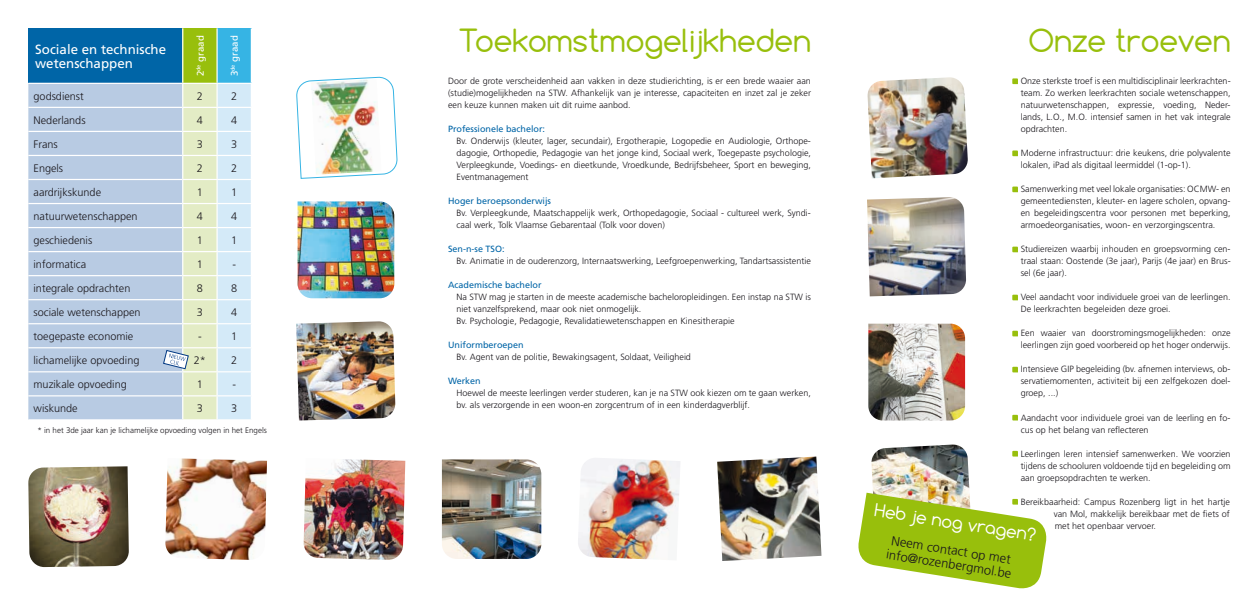
<style>
.page{position:relative;width:1259px;height:596px;background:#fff}
.page>*{position:absolute;margin:0;border:0;box-sizing:border-box;transform-origin:0 0}
.t1{font:30px "Comfortaa";color:#98bf0c}
.t2{font:17px "Comfortaa";color:#fff}
.t3{font:13.3px "Frutiger CE";color:#fff}
.t4{font:300 13px/14px "Frutiger";color:#1a171c}
.t5{font:300 10.9px "Frutiger";color:#1a171c}
.t6{font:9.7px "Frutiger CE";color:#fff}
.t7{font:300 9px/12px "Frutiger";color:#1a171c;text-align:justify}
.t8{font:9px "Frutiger";color:#0065a7}
.t9{font:300 8px "Frutiger";color:#1a171c}
</style>
<div class="page">
<svg style="left:1012px;top:78px;width:6px;height:6px"></svg>
<svg style="left:1012px;top:150px;width:6px;height:6px"></svg>
<svg style="left:1012px;top:186px;width:6px;height:6px"></svg>
<svg style="left:1012px;top:246px;width:6px;height:6px"></svg>
<svg style="left:1012px;top:294px;width:6px;height:6px"></svg>
<svg style="left:1012px;top:330px;width:6px;height:6px"></svg>
<svg style="left:1012px;top:366px;width:6px;height:6px"></svg>
<svg style="left:1012px;top:414px;width:6px;height:6px"></svg>
<svg style="left:1012px;top:450px;width:6px;height:6px"></svg>
<img style="left:296px;top:76px;width:101px;height:103px">
<img style="left:867px;top:77px;width:101px;height:101px">
<img style="left:296px;top:321px;width:99px;height:99px">
<img style="left:867px;top:197px;width:99px;height:99px">
<img style="left:297px;top:201px;width:97px;height:97px">
<img style="left:868px;top:323px;width:97px;height:97px">
<img style="left:28px;top:466px;width:101px;height:101px">
<img style="left:303px;top:459px;width:102px;height:100px">
<img style="left:165px;top:458px;width:102px;height:101px">
<img style="left:442px;top:459px;width:99px;height:99px">
<img style="left:578px;top:458px;width:102px;height:102px">
<img style="left:717px;top:456px;width:104px;height:104px">
<div style="left:28px;top:28px;width:155px;height:55px;background:#0065a7"></div>
<div style="left:183px;top:28px;width:34px;height:55px;background:#98bf0c"></div>
<div style="left:217px;top:28px;width:34px;height:55px;background:#36b4e4"></div>
<div style="left:28px;top:84px;width:134px;height:335px;background:#b8cbe3"></div>
<hr style="left:182px;top:28px;width:1px;height:55px;background:#fff">
<hr style="left:216px;top:28px;width:2px;height:55px;background:#fff">
<hr style="left:28px;top:107px;width:155px;height:1px;background:#fff">
<hr style="left:28px;top:131px;width:155px;height:1px;background:#fff">
<hr style="left:28px;top:155px;width:155px;height:1px;background:#fff">
<hr style="left:28px;top:179px;width:155px;height:1px;background:#fff">
<hr style="left:28px;top:203px;width:155px;height:1px;background:#fff">
<hr style="left:28px;top:227px;width:155px;height:1px;background:#fff">
<hr style="left:28px;top:251px;width:155px;height:1px;background:#fff">
<hr style="left:28px;top:275px;width:155px;height:1px;background:#fff">
<hr style="left:28px;top:299px;width:155px;height:1px;background:#fff">
<hr style="left:28px;top:323px;width:155px;height:1px;background:#fff">
<hr style="left:28px;top:347px;width:155px;height:1px;background:#fff">
<hr style="left:28px;top:371px;width:155px;height:1px;background:#fff">
<hr style="left:28px;top:395px;width:155px;height:1px;background:#fff">
<img style="left:871px;top:444px;width:99px;height:48px">
<svg style="left:858px;top:492px;width:189px;height:97px"></svg>
<svg style="left:162px;top:84px;width:89px;height:335px;background:#d6e5e1"></svg>
<h3 class="t3" style="left:35px;top:41px;width:132px">Sociale en technische</h3>
<h3 class="t3" style="left:35px;top:56px;width:99px">wetenschappen</h3>
<p class="t6" style="left:195px;top:76px;width:42px;rotate:-90deg">2<sup>de</sup> graad</p>
<p class="t6" style="left:229px;top:76px;width:42px;rotate:-90deg">3<sup>de</sup> graad</p>
<p class="t5" style="left:34px;top:90px;width:52px">godsdienst</p>
<p class="t5" style="left:197px;top:90px;width:8px">2</p>
<p class="t5" style="left:231px;top:90px;width:8px">2</p>
<p class="t5" style="left:34px;top:114px;width:54px">Nederlands</p>
<p class="t5" style="left:197px;top:114px;width:8px">4</p>
<p class="t5" style="left:231px;top:114px;width:8px">4</p>
<p class="t5" style="left:34px;top:138px;width:26px">Frans</p>
<p class="t5" style="left:197px;top:138px;width:8px">3</p>
<p class="t5" style="left:231px;top:138px;width:8px">3</p>
<p class="t5" style="left:34px;top:162px;width:31px">Engels</p>
<p class="t5" style="left:197px;top:162px;width:8px">2</p>
<p class="t5" style="left:231px;top:162px;width:8px">2</p>
<p class="t5" style="left:34px;top:186px;width:69px">aardrijkskunde</p>
<p class="t5" style="left:197px;top:186px;width:8px">1</p>
<p class="t5" style="left:231px;top:186px;width:8px">1</p>
<p class="t5" style="left:34px;top:210px;width:106px">natuurwetenschappen</p>
<p class="t5" style="left:197px;top:210px;width:8px">4</p>
<p class="t5" style="left:231px;top:210px;width:8px">4</p>
<p class="t5" style="left:34px;top:234px;width:60px">geschiedenis</p>
<p class="t5" style="left:197px;top:234px;width:8px">1</p>
<p class="t5" style="left:231px;top:234px;width:8px">1</p>
<p class="t5" style="left:34px;top:258px;width:54px">informatica</p>
<p class="t5" style="left:197px;top:258px;width:8px">1</p>
<p class="t5" style="left:232px;top:258px;width:5px">-</p>
<p class="t5" style="left:34px;top:282px;width:98px">integrale opdrachten</p>
<p class="t5" style="left:197px;top:282px;width:8px">8</p>
<p class="t5" style="left:231px;top:282px;width:8px">8</p>
<p class="t5" style="left:34px;top:306px;width:109px">sociale wetenschappen</p>
<p class="t5" style="left:197px;top:306px;width:8px">3</p>
<p class="t5" style="left:231px;top:306px;width:8px">4</p>
<p class="t5" style="left:34px;top:330px;width:101px">toegepaste economie</p>
<p class="t5" style="left:198px;top:330px;width:5px">-</p>
<p class="t5" style="left:231px;top:330px;width:8px">1</p>
<p class="t5" style="left:34px;top:354px;width:107px">lichamelijke opvoeding</p>
<p class="t5" style="left:194px;top:354px;width:14px">2*</p>
<p class="t5" style="left:231px;top:354px;width:8px">2</p>
<p class="t5" style="left:34px;top:378px;width:95px">muzikale opvoeding</p>
<p class="t5" style="left:197px;top:378px;width:8px">1</p>
<p class="t5" style="left:232px;top:378px;width:5px">-</p>
<p class="t5" style="left:34px;top:402px;width:46px">wiskunde</p>
<p class="t5" style="left:197px;top:402px;width:8px">3</p>
<p class="t5" style="left:231px;top:402px;width:8px">3</p>
<p class="t9" style="left:38px;top:425px;width:231px">* in het 3de jaar kan je lichamelijke opvoeding volgen in het Engels</p>
<h1 class="t1" style="left:459px;top:22px;width:354px">Toekomstmogelijkheden</h1>
<h1 class="t1" style="left:1028px;top:22px;width:203px">Onze troeven</h1>
<p class="t7" style="left:448px;top:75px;width:364px">Door de grote verscheidenheid aan vakken in deze studierichting, is er een brede waaier aan (studie)mogelijkheden na STW. Afhankelijk van je interesse, capaciteiten en inzet zal je zeker een keuze kunnen maken uit dit ruime aanbod.</p>
<p class="t8" style="left:448px;top:124px;width:99px">Professionele bachelor:</p>
<p class="t7" style="left:456px;top:135px;width:356px">Bv. Onderwijs (kleuter, lager, secundair), Ergotherapie, Logopedie en Audiologie, Orthope&shy;dagogie, Orthopedie, Pedagogie van het jonge kind, Sociaal werk, Toegepaste psychologie, Verpleegkunde, Voedings- en dieetkunde, Vroedkunde, Bedrijfsbeheer, Sport en beweging, Eventmanagement</p>
<p class="t8" style="left:448px;top:196px;width:105px">Hoger beroepsonderwijs</p>
<p class="t7" style="left:456px;top:207px;width:356px">Bv. Verpleegkunde, Maatschappelijk werk, Orthopedagogie, Sociaal - cultureel werk, Syndi&shy;caal werk, Tolk Vlaamse Gebarentaal (Tolk voor doven)</p>
<p class="t8" style="left:448px;top:244px;width:58px">Sen-n-se TSO:</p>
<p class="t7" style="left:456px;top:255px;width:356px">Bv. Animatie in de ouderenzorg, Internaatswerking, Leefgroepenwerking, Tandartsassistentie</p>
<p class="t8" style="left:448px;top:280px;width:95px">Academische bachelor</p>
<p class="t7" style="left:456px;top:291px;width:356px;text-align:left">Na STW mag je starten in de meeste academische bacheloropleidingen. Een instap na STW is niet vanzelfsprekend, maar ook niet onmogelijk.<br>Bv. Psychologie, Pedagogie, Revalidatiewetenschappen en Kinesitherapie</p>
<p class="t8" style="left:448px;top:340px;width:77px">Uniformberoepen</p>
<p class="t7" style="left:456px;top:351px;width:236px">Bv. Agent van de politie, Bewakingsagent, Soldaat, Veiligheid</p>
<p class="t8" style="left:448px;top:376px;width:34px">Werken</p>
<p class="t7" style="left:456px;top:387px;width:356px">Hoewel de meeste leerlingen verder studeren, kan je na STW ook kiezen om te gaan werken, bv. als verzorgende in een woon-en zorgcentrum of in een kinderdagverblijf.</p>
<p class="t7" style="left:1020px;top:75px;width:211px">Onze sterkste troef is een multidisciplinair leerkrachten&shy;team. Zo werken leerkrachten sociale wetenschappen, natuurwetenschappen, expressie, voeding, Neder&shy;lands, L.O., M.O. intensief samen in het vak integrale opdrachten.</p>
<p class="t7" style="left:1020px;top:147px;width:211px">Moderne infrastructuur: drie keukens, drie polyvalente lokalen, iPad als digitaal leermiddel (1-op-1).</p>
<p class="t7" style="left:1020px;top:183px;width:211px">Samenwerking met veel lokale organisaties: OCMW- en gemeentediensten, kleuter- en lagere scholen, opvang&shy;en begeleidingscentra voor personen met beperking, armoedeorganisaties, woon- en verzorgingscentra.</p>
<p class="t7" style="left:1020px;top:243px;width:211px">Studiereizen waarbij inhouden en groepsvorming cen&shy;traal staan: Oostende (3e jaar), Parijs (4e jaar) en Brus&shy;sel (6e jaar).</p>
<p class="t7" style="left:1020px;top:291px;width:211px">Veel aandacht voor individuele groei van de leerlingen.<br>De leerkrachten begeleiden deze groei.</p>
<p class="t7" style="left:1020px;top:327px;width:211px">Een waaier van doorstromingsmogelijkheden: onze leerlingen zijn goed voorbereid op het hoger onderwijs.</p>
<p class="t7" style="left:1020px;top:363px;width:211px">Intensieve GIP begeleiding (bv. afnemen interviews, ob&shy;servatiemomenten, activiteit bij een zelfgekozen doel&shy;groep, ...)</p>
<p class="t7" style="left:1020px;top:411px;width:211px">Aandacht voor individuele groei van de leerling en fo&shy;cus op het belang van reflecteren</p>
<p class="t7" style="left:1020px;top:447px;width:211px">Leerlingen leren intensief samenwerken. We voorzien tijdens de schooluren voldoende tijd en begeleiding om aan groepsopdrachten te werken.</p>
<p class="t7" style="left:1053px;top:495px;width:178px;text-indent:-33px">Bereikbaarheid: Campus Rozenberg ligt in het hartje van Mol, makkelijk bereikbaar met de fiets of met het openbaar vervoer.</p>
<h2 class="t2" style="left:876px;top:498px;width:165px;rotate:9deg">Heb je nog vragen?</h2>
<h3 class="t4" style="left:889px;top:532px;width:128px;rotate:9deg">Neem contact op met info@rozenbergmol.be</h3>
</div>
